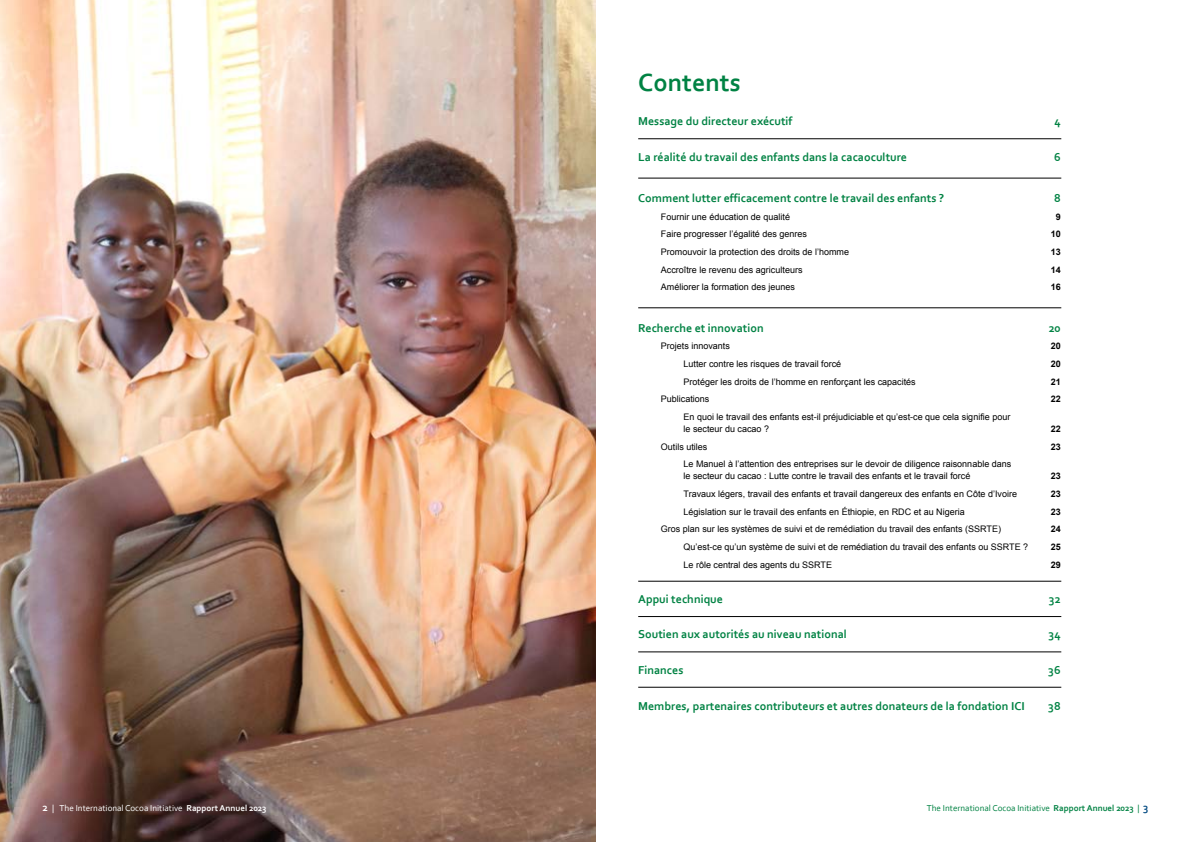
<style>
.page{position:relative;width:1191px;height:842px;background:#fff}
.page>*{position:absolute;margin:0;border:0;box-sizing:border-box;transform-origin:0 0}
.t1{font:700 26px "Corbel";color:#008243}
.t2{font:700 12px "Corbel";color:#008243}
.t3{font:9px/12px "Arial";color:#000}
.t4{font:9px "Corbel";color:#fff}
.t5{font:9px "Corbel";color:#008243}
.t6{font:700 9px "Arial";color:#000}
.s1{font-weight:700;font-size:11px}
.s2{font-weight:700}
.s3{font-weight:700;font-size:11px;color:#004981}
</style>
<div class="page">
<img style="left:0;top:0;width:595px;height:842px">
<hr style="left:638px;top:139px;width:423px;height:1px;background:#000">
<hr style="left:638px;top:178px;width:423px;height:1px;background:#000">
<hr style="left:638px;top:308px;width:423px;height:1px;background:#000">
<hr style="left:638px;top:581px;width:423px;height:1px;background:#000">
<hr style="left:638px;top:616px;width:423px;height:1px;background:#000">
<hr style="left:638px;top:652px;width:423px;height:1px;background:#000">
<hr style="left:638px;top:687px;width:423px;height:1px;background:#000">
<h1 class="t1" style="left:638px;top:66px;width:104px">Contents</h1>
<h2 class="t2" style="left:638px;top:114px;width:156px">Message du directeur exécutif</h2>
<h2 class="t2" style="left:1054px;top:114px;width:8px">4</h2>
<h2 class="t2" style="left:638px;top:149px;width:270px">La réalité du travail des enfants dans la cacaoculture</h2>
<h2 class="t2" style="left:1054px;top:149px;width:8px">6</h2>
<h2 class="t2" style="left:638px;top:190px;width:308px">Comment lutter efficacement contre le travail des enfants ?</h2>
<h2 class="t2" style="left:1054px;top:190px;width:8px">8</h2>
<p class="t3" style="left:661px;top:210px;width:131px">Fournir une éducation de qualité</p>
<p class="t6" style="left:1055px;top:210px;width:7px">9</p>
<p class="t3" style="left:661px;top:228px;width:148px">Faire progresser l’égalité des genres</p>
<p class="t6" style="left:1050px;top:228px;width:12px">10</p>
<p class="t3" style="left:661px;top:246px;width:190px">Promouvoir la protection des droits de l’homme</p>
<p class="t6" style="left:1050px;top:246px;width:12px">13</p>
<p class="t3" style="left:661px;top:263px;width:143px">Accroître le revenu des agriculteurs</p>
<p class="t6" style="left:1050px;top:263px;width:12px">14</p>
<p class="t3" style="left:661px;top:281px;width:136px">Améliorer la formation des jeunes</p>
<p class="t6" style="left:1050px;top:281px;width:12px">16</p>
<h2 class="t2" style="left:638px;top:320px;width:127px">Recherche et innovation</h2>
<h2 class="t2" style="left:1048px;top:320px;width:13px">20</h2>
<p class="t3" style="left:661px;top:340px;width:71px">Projets innovants</p>
<p class="t6" style="left:1050px;top:340px;width:12px">20</p>
<p class="t3" style="left:683px;top:358px;width:159px">Lutter contre les risques de travail forcé</p>
<p class="t6" style="left:1050px;top:358px;width:12px">20</p>
<p class="t3" style="left:683px;top:375px;width:234px">Protéger les droits de l’homme en renforçant les capacités</p>
<p class="t6" style="left:1050px;top:375px;width:12px">21</p>
<p class="t3" style="left:661px;top:393px;width:50px">Publications</p>
<p class="t6" style="left:1050px;top:393px;width:12px">22</p>
<p class="t3" style="left:683px;top:411px;width:328px">En quoi le travail des enfants est-il préjudiciable et qu’est-ce que cela signifie pour le secteur du cacao ?</p>
<p class="t6" style="left:1050px;top:423px;width:12px">22</p>
<p class="t3" style="left:661px;top:440px;width:48px">Outils utiles</p>
<p class="t6" style="left:1050px;top:440px;width:12px">23</p>
<p class="t3" style="left:683px;top:458px;width:329px">Le Manuel à l’attention des entreprises sur le devoir de diligence raisonnable dans le secteur du cacao : Lutte contre le travail des enfants et le travail forcé</p>
<p class="t6" style="left:1050px;top:470px;width:12px">23</p>
<p class="t3" style="left:683px;top:488px;width:335px">Travaux légers, travail des enfants et travail dangereux des enfants en Côte d’Ivoire</p>
<p class="t6" style="left:1050px;top:488px;width:12px">23</p>
<p class="t3" style="left:683px;top:505px;width:283px">Législation sur le travail des enfants en Éthiopie, en RDC et au Nigeria</p>
<p class="t6" style="left:1050px;top:505px;width:12px">23</p>
<p class="t3" style="left:661px;top:523px;width:341px">Gros plan sur les systèmes de suivi et de remédiation du travail des enfants (SSRTE)</p>
<p class="t6" style="left:1050px;top:523px;width:12px">24</p>
<p class="t3" style="left:683px;top:541px;width:346px">Qu’est-ce qu’un système de suivi et de remédiation du travail des enfants ou SSRTE ?</p>
<p class="t6" style="left:1050px;top:541px;width:12px">25</p>
<p class="t3" style="left:683px;top:558px;width:150px">Le rôle central des agents du SSRTE</p>
<p class="t6" style="left:1050px;top:558px;width:12px">29</p>
<h2 class="t2" style="left:638px;top:592px;width:86px">Appui technique</h2>
<h2 class="t2" style="left:1049px;top:592px;width:13px">32</h2>
<h2 class="t2" style="left:638px;top:627px;width:210px">Soutien aux autorités au niveau national</h2>
<h2 class="t2" style="left:1048px;top:627px;width:14px">34</h2>
<h2 class="t2" style="left:638px;top:662px;width:47px">Finances</h2>
<h2 class="t2" style="left:1048px;top:662px;width:14px">36</h2>
<h2 class="t2" style="left:638px;top:699px;width:388px">Membres, partenaires contributeurs et autres donateurs de la fondation ICI</h2>
<h2 class="t2" style="left:1048px;top:699px;width:14px">38</h2>
<p class="t4" style="left:43px;top:802px;width:225px"><span class="s1">2</span> | The International Cocoa Initiative <span class="s2">Rapport Annuel 2023</span></p>
<p class="t5" style="left:927px;top:802px;width:223px">The International Cocoa Initiative <span class="s2">Rapport Annuel 2023</span> | <span class="s3">3</span></p>
</div>
